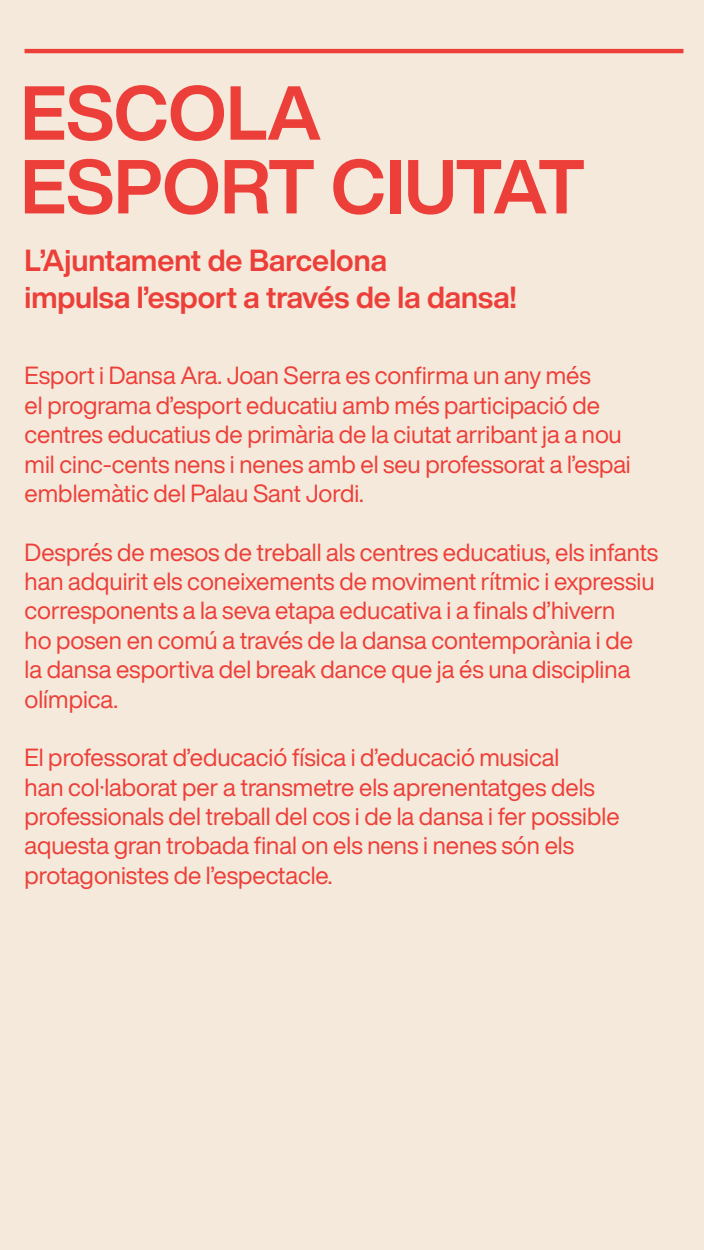
<style>
.page{position:relative;width:704px;height:1250px;background:#fff}
.page>*{position:absolute;margin:0;border:0;box-sizing:border-box;transform-origin:0 0}
.t1{font:700 75px/73.8px "Helvetica Now Display";color:#ed3f39}
.t2{font:700 30px/36.2px "Helvetica Now Display";color:#ed3f39}
.t3{font:24.38px/29.4px "Helvetica Now Display";color:#ed3f39}
</style>
<div class="page">
<div style="left:0;top:0;width:703px;height:1250px;background:#f5e9db"></div>
<hr style="left:24px;top:49px;width:659px;height:4px;background:#ed3f39">
<h1 class="t1" style="left:21px;top:76px;width:565px">ESCOLA<br>ESPORT CIUTAT</h1>
<p class="t2" style="left:24px;top:243px;width:493px">L’Ajuntament de Barcelona<br>impulsa l’esport a través de la dansa!</p>
<p class="t3" style="left:24px;top:361px;width:607px">Esport i Dansa Ara. Joan Serra es confirma un any més<br>el programa d’esport educatiu amb més participació de centres educatius de primària de la ciutat arribant ja a nou mil cinc-cents nens i nenes amb el seu professorat a l’espai emblemàtic del Palau Sant Jordi.</p>
<p class="t3" style="left:24px;top:537px;width:635px">Després de mesos de treball als centres educatius, els infants han adquirit els coneixements de moviment rítmic i expressiu corresponents a la seva etapa educativa i a finals d’hivern<br>ho posen en comú a través de la dansa contemporània i de<br>la dansa esportiva del break dance que ja és una disciplina olímpica.</p>
<p class="t3" style="left:24px;top:743px;width:596px">El professorat d’educació física i d’educació musical<br>han col·laborat per a transmetre els aprenentatges dels professionals del treball del cos i de la dansa i fer possible aquesta gran trobada final on els nens i nenes són els protagonistes de l’espectacle.</p>
</div>
